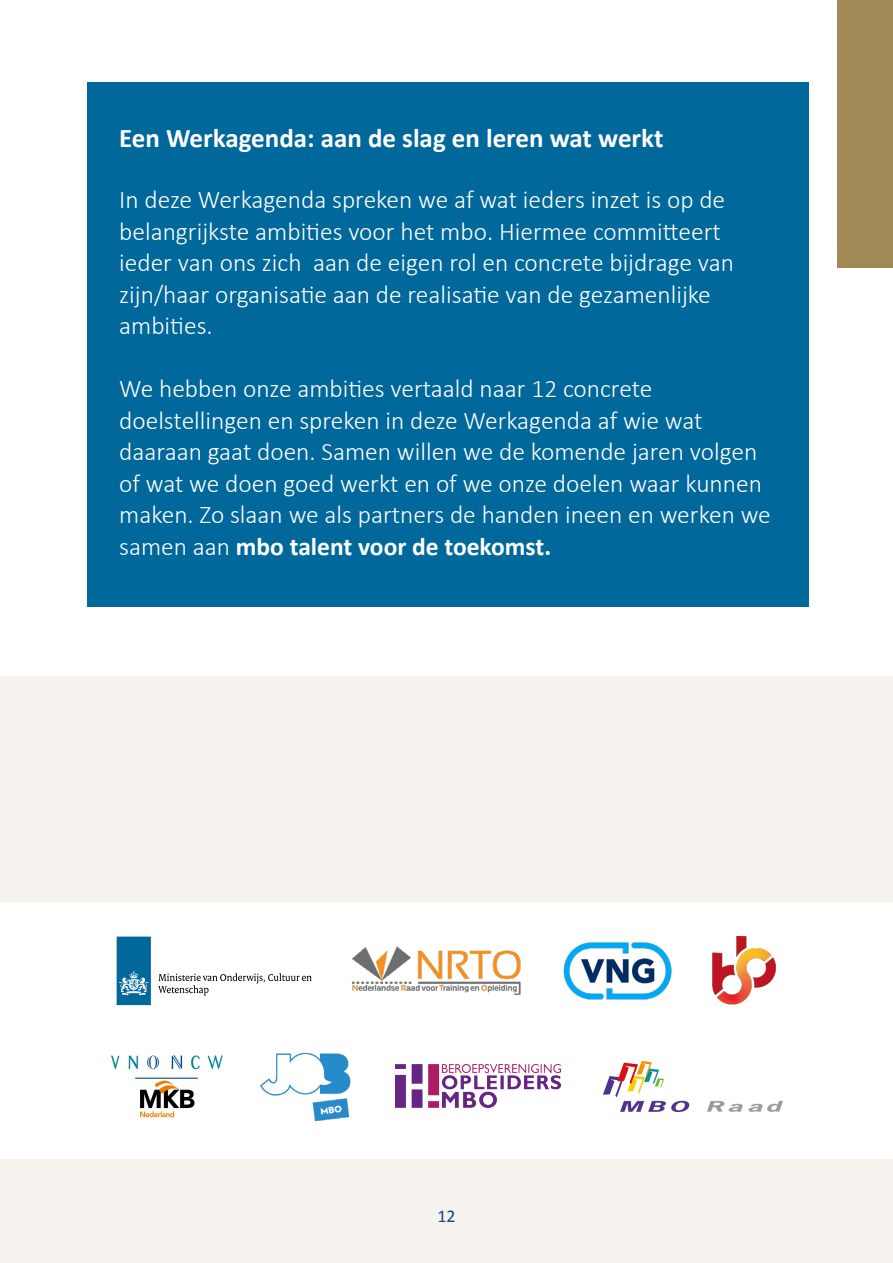
<style>
.page{position:relative;width:893px;height:1263px;background:#f6f3ee}
.page>*{position:absolute;margin:0;border:0;box-sizing:border-box;transform-origin:0 0}
.t1{font:700 27px "Calibri";color:#fff}
.t2{font:300 25.5px/31.5px "Calibri";color:#fff}
.t3{font:18px "Calibri";color:#1a4383}
.s1{font-weight:700}
</style>
<div class="page">
<div style="left:0;top:0;width:893px;height:675px;background:#fff"></div>
<div style="left:837px;top:0;width:56px;height:267px;background:#a08954"></div>
<div style="left:87px;top:83px;width:721px;height:524px;background:#01689b"></div>
<div style="left:0;top:902px;width:893px;height:257px;background:#fff"></div>
<img style="left:604px;top:1062px;width:178px;height:49px">
<img style="left:396px;top:1065px;width:165px;height:43px">
<img style="left:260px;top:1052px;width:90px;height:69px">
<img style="left:112px;top:1055px;width:111px;height:63px">
<img style="left:351px;top:946px;width:170px;height:49px">
<div style="left:117px;top:936px;width:34px;height:69px;background:#01689b"></div>
<svg style="left:119px;top:971px;width:30px;height:25px"></svg>
<svg style="left:158px;top:973px;width:154px;height:22px"></svg>
<img style="left:713px;top:937px;width:63px;height:68px">
<img style="left:563px;top:942px;width:109px;height:58px">
<p class="t1" style="left:119px;top:119px;width:546px">Een Werkagenda: aan de slag en leren wat werkt</p>
<p class="t2" style="left:119px;top:184px;width:616px">In deze Werkagenda spreken we af wat ieders inzet is op de belangrijkste ambities voor het mbo. Hiermee committeert ieder van ons zich aan de eigen rol en concrete bijdrage van zijn/haar organisatie aan de realisatie van de gezamenlijke ambities.</p>
<p class="t2" style="left:119px;top:373px;width:653px">We hebben onze ambities vertaald naar 12 concrete doelstellingen en spreken in deze Werkagenda af wie wat daaraan gaat doen. Samen willen we de komende jaren volgen of wat we doen goed werkt en of we onze doelen waar kunnen maken. Zo slaan we als partners de handen ineen en werken we samen aan <span class="s1">mbo talent voor de toekomst.</span></p>
<p class="t3" style="left:437px;top:1203px;width:20px">12</p>
</div>
